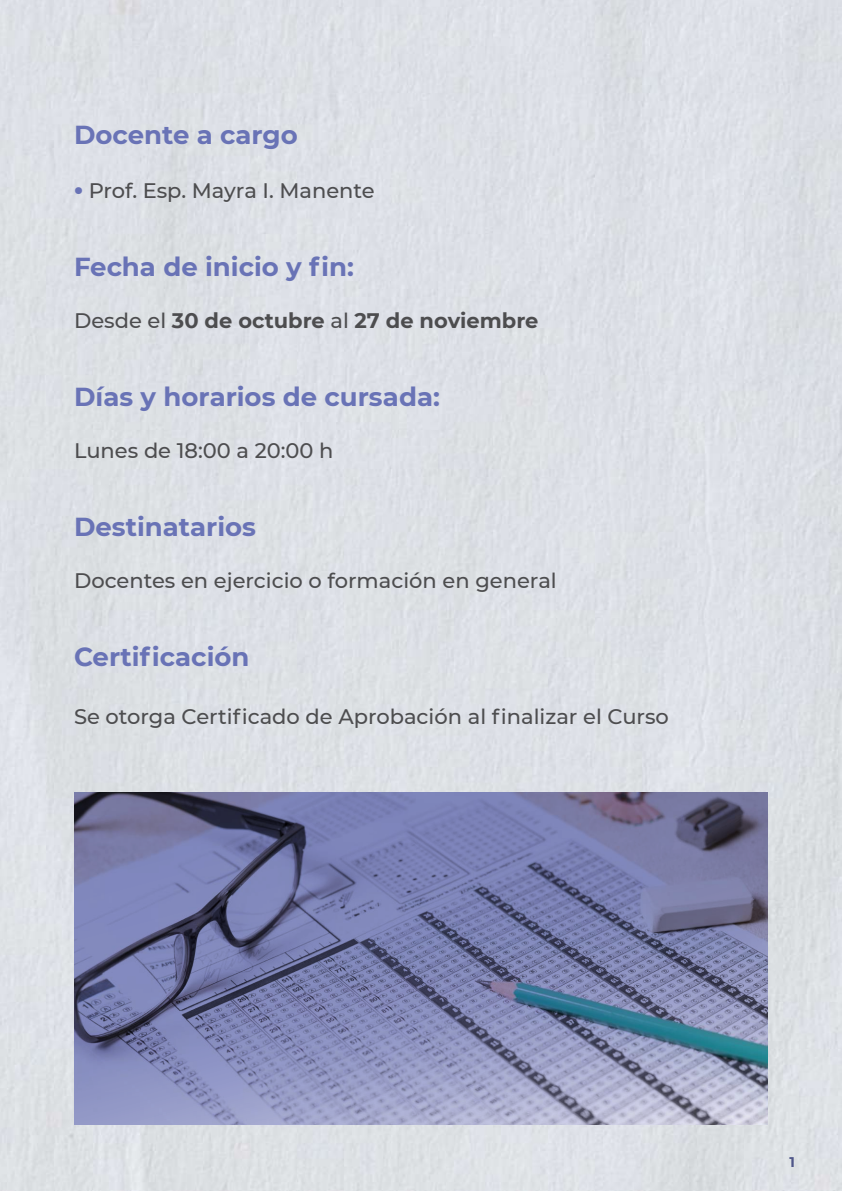
<style>
.page{position:relative;width:842px;height:1191px;background:#dde0e6}
.page>*{position:absolute;margin:0;border:0;box-sizing:border-box;transform-origin:0 0}
.t1{font:700 26px "Montserrat";color:#6973b6}
.t2{font:500 21px "Montserrat";color:#4d4d4f}
.t3{font:700 21px "Montserrat";color:#4d4d4f}
.t4{font:700 14px "Montserrat";color:#4f5689}
.s1{font-weight:500}
</style>
<div class="page">
<svg style="left:74px;top:792px;width:694px;height:332px;background:#7a7fa9"></svg>
<svg style="left:75px;top:187px;width:7px;height:7px"></svg>
<p class="t1" style="left:74px;top:116px;width:225px">Docente a cargo</p>
<p class="t2" style="left:89px;top:176px;width:288px">Prof. Esp. Mayra I. Manente</p>
<p class="t1" style="left:74px;top:248px;width:281px">Fecha de inicio y fin:</p>
<p class="t3" style="left:74px;top:305px;width:466px"><span class="s1">Desde el</span> 30 de octubre <span class="s1">al</span> 27 de noviembre</p>
<p class="t1" style="left:74px;top:378px;width:367px">Días y horarios de cursada:</p>
<p class="t2" style="left:74px;top:436px;width:261px">Lunes de 18:00 a 20:00 h</p>
<p class="t1" style="left:74px;top:508px;width:183px">Destinatarios</p>
<p class="t2" style="left:74px;top:566px;width:484px">Docentes en ejercicio o formación en general</p>
<p class="t1" style="left:74px;top:638px;width:177px">Certificación</p>
<p class="t2" style="left:74px;top:702px;width:596px">Se otorga Certificado de Aprobación al finalizar el Curso</p>
<p class="t4" style="left:789px;top:1152px;width:7px">1</p>
</div>
